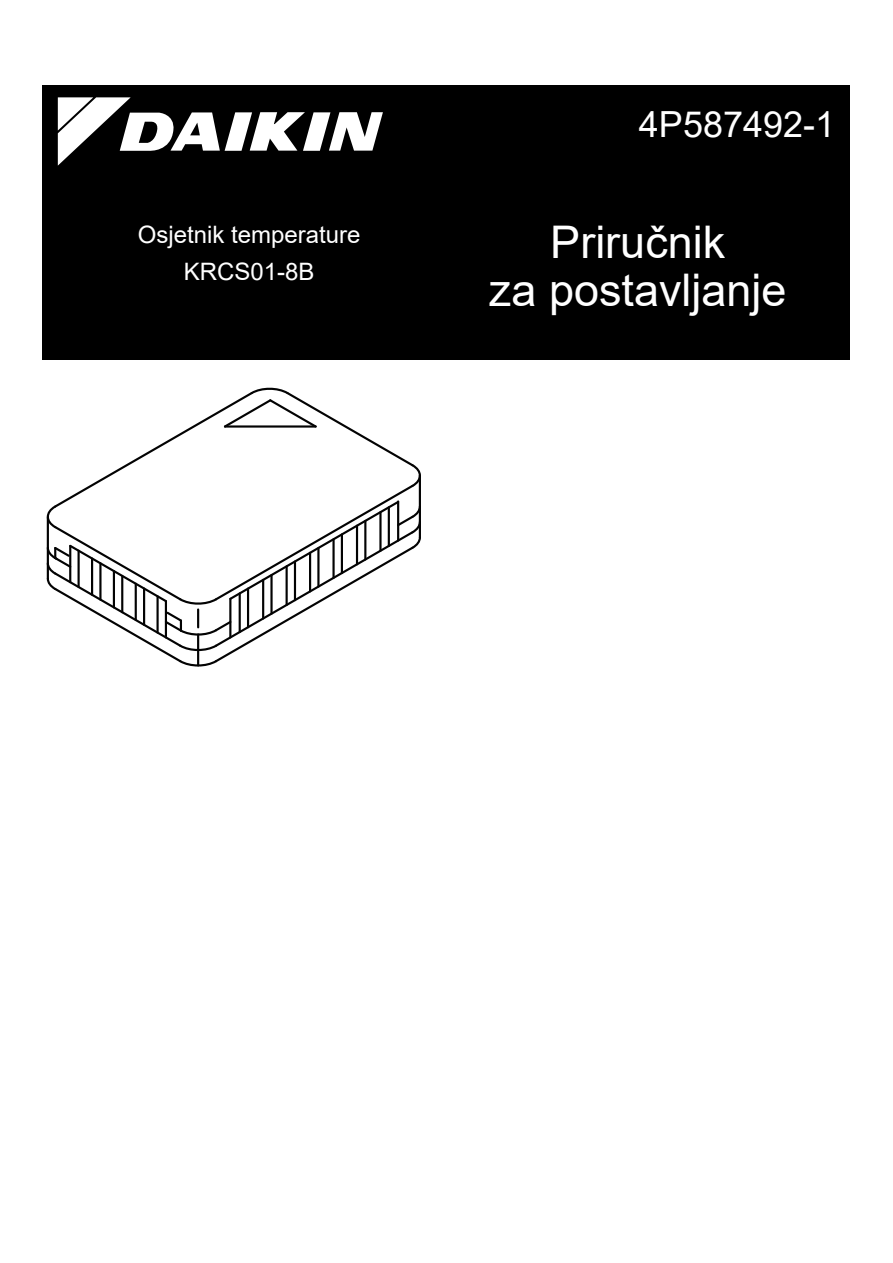
<style>
.page{position:relative;width:893px;height:1263px;background:#fff}
.page>*{position:absolute;margin:0;border:0;box-sizing:border-box;transform-origin:0 0}
.t1{font:45px/48px "Arial";color:#fff;text-align:center}
.t2{font:36px "Arial";color:#fff}
.t3{font:24px/37.2px "Arial";color:#fff;text-align:center}
</style>
<div class="page">
<div style="left:43px;top:85px;width:807px;height:274px;background:#000"></div>
<svg style="left:58px;top:97px;width:325px;height:69px"></svg>
<svg style="left:46px;top:387px;width:375px;height:280px"></svg>
<hr style="left:225px;top:425px;width:91px;height:3px;background:#030303">
<h2 class="t2" style="left:639px;top:104px;width:198px">4P587492-1</h2>
<p class="t3" style="left:138px;top:216px;width:224px">Osjetnik temperature<br>KRCS01-8B</p>
<h1 class="t1" style="left:489px;top:218px;width:299px">Priručnik<br>za postavljanje</h1>
</div>
